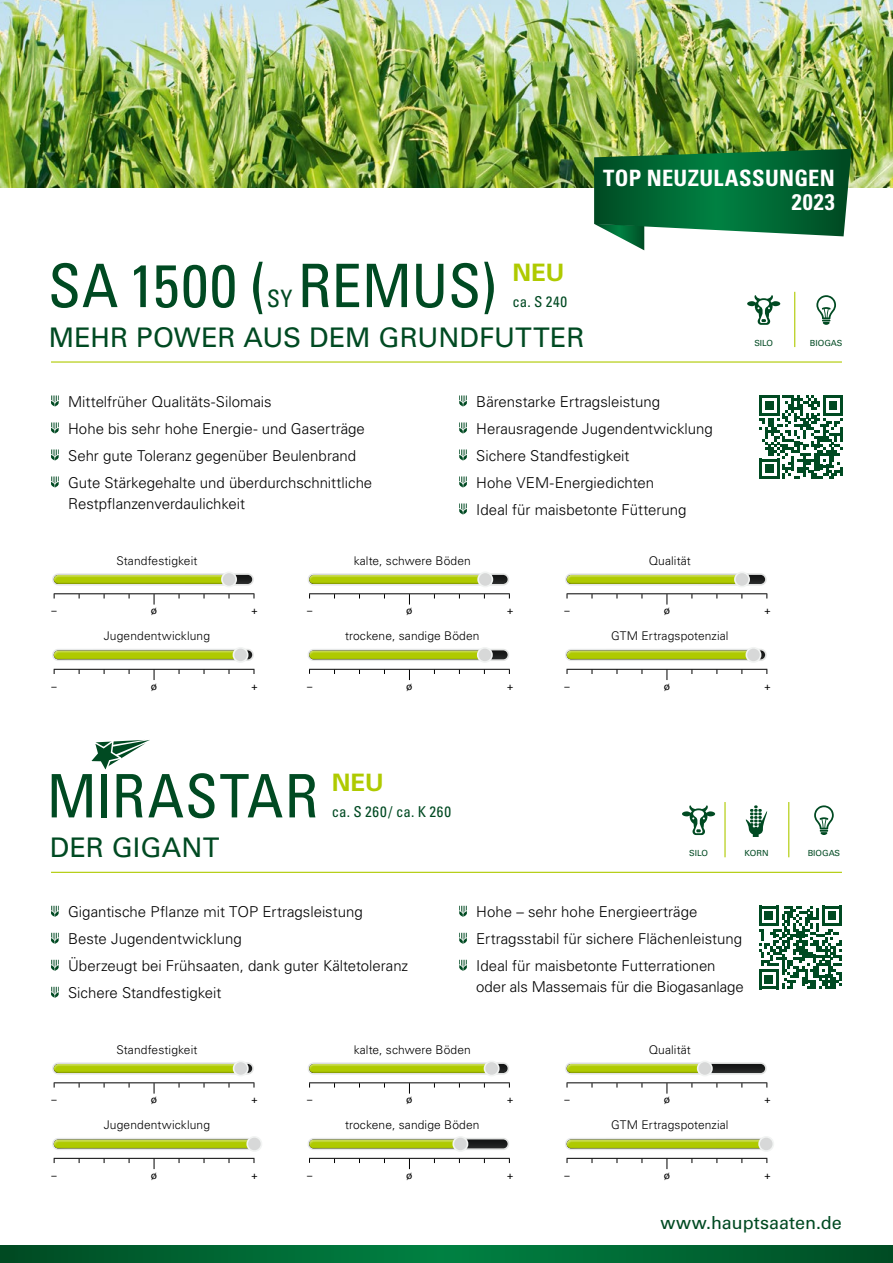
<style>
.page{position:relative;width:893px;height:1263px;background:#fff}
.page>*{position:absolute;margin:0;border:0;box-sizing:border-box;transform-origin:0 0}
.t1{font:condensed 60px "Univers LT Std";letter-spacing:.005em;color:#004a22}
.t2{font:27px "Univers LT Std";color:#004a22}
.t3{font:700 24px "Univers LT Std";color:#afca00}
.t4{font:condensed 24px "Univers LT Std";color:#004a22}
.t5{font:700 condensed 22.5px/24px "Univers LT Std";letter-spacing:.02em;color:#fff;text-align:right}
.t6{font:18px "Univers LT Std";color:#004a22}
.t7{font:300 15px/27px "Univers LT Std";color:#000}
.t8{font:condensed 15px "Univers LT Std";letter-spacing:.045em;color:#004a22}
.t9{font:300 12px "Univers LT Std";letter-spacing:.01em;color:#000}
.t10{font:10.5px "Univers LT Std";color:#000}
.t11{font:8.4px "Univers LT Std";color:#004a22}
</style>
<div class="page">
<svg style="left:0;top:1246px;width:893px;height:17px;background:#063"></svg>
<img style="left:0;top:0;width:893px;height:187px">
<hr style="left:51px;top:872px;width:791px;height:1px;background:#afca00">
<svg style="left:51px;top:906px;width:8px;height:11px"></svg>
<svg style="left:51px;top:933px;width:8px;height:11px"></svg>
<svg style="left:51px;top:960px;width:8px;height:11px"></svg>
<svg style="left:51px;top:987px;width:8px;height:11px"></svg>
<svg style="left:459px;top:906px;width:8px;height:11px"></svg>
<svg style="left:459px;top:933px;width:8px;height:11px"></svg>
<svg style="left:459px;top:960px;width:8px;height:11px"></svg>
<hr style="left:567px;top:1082px;width:200px;height:1px;background:#000">
<hr style="left:54px;top:1082px;width:200px;height:1px;background:#000">
<hr style="left:309px;top:1082px;width:201px;height:1px;background:#000">
<div style="left:697px;top:1060px;width:16px;height:16px;background:#f2f4f3;border-radius:8px"></div>
<svg style="left:565px;top:1062px;width:202px;height:13px;background:#a9b563"></svg>
<div style="left:233px;top:1060px;width:16px;height:16px;background:#f2f4f3;border-radius:8px"></div>
<svg style="left:52px;top:1062px;width:202px;height:13px;background:#c1d160"></svg>
<div style="left:484px;top:1060px;width:16px;height:16px;background:#f3f4f3;border-radius:8px"></div>
<svg style="left:308px;top:1062px;width:201px;height:13px;background:#bfce60"></svg>
<hr style="left:567px;top:1158px;width:200px;height:1px;background:#000">
<hr style="left:54px;top:1158px;width:200px;height:1px;background:#000">
<hr style="left:309px;top:1158px;width:201px;height:1px;background:#000">
<svg style="left:758px;top:1136px;width:16px;height:16px"></svg>
<svg style="left:565px;top:1138px;width:207px;height:12px;background:#b9ca50"></svg>
<div style="left:246px;top:1136px;width:16px;height:16px;background:#f2f4f3;border-radius:8px"></div>
<svg style="left:52px;top:1138px;width:209px;height:12px;background:#b9ca51"></svg>
<div style="left:452px;top:1136px;width:16px;height:16px;background:#f2f4f3;border-radius:8px"></div>
<svg style="left:308px;top:1138px;width:201px;height:12px;background:#a6b355"></svg>
<hr style="left:724px;top:802px;width:2px;height:55px;background:#afca00">
<hr style="left:788px;top:802px;width:1px;height:55px;background:#afca00">
<svg style="left:682px;top:805px;width:33px;height:30px"></svg>
<svg style="left:745px;top:805px;width:23px;height:32px"></svg>
<svg style="left:814px;top:805px;width:20px;height:30px"></svg>
<svg style="left:91px;top:740px;width:59px;height:30px"></svg>
<svg style="left:759px;top:906px;width:83px;height:83px"></svg>
<hr style="left:794px;top:292px;width:1px;height:55px;background:#afca00">
<hr style="left:51px;top:361px;width:791px;height:2px;background:#afca00">
<svg style="left:51px;top:395px;width:8px;height:11px"></svg>
<svg style="left:51px;top:422px;width:8px;height:11px"></svg>
<svg style="left:51px;top:449px;width:8px;height:11px"></svg>
<svg style="left:51px;top:476px;width:8px;height:11px"></svg>
<svg style="left:459px;top:395px;width:8px;height:11px"></svg>
<svg style="left:459px;top:422px;width:8px;height:11px"></svg>
<svg style="left:459px;top:449px;width:8px;height:11px"></svg>
<svg style="left:459px;top:476px;width:8px;height:11px"></svg>
<svg style="left:459px;top:503px;width:8px;height:11px"></svg>
<svg style="left:747px;top:295px;width:33px;height:30px"></svg>
<svg style="left:816px;top:295px;width:20px;height:30px"></svg>
<hr style="left:567px;top:593px;width:200px;height:1px;background:#000">
<hr style="left:54px;top:593px;width:200px;height:1px;background:#000">
<hr style="left:309px;top:593px;width:201px;height:1px;background:#000">
<div style="left:734px;top:571px;width:16px;height:16px;background:#f2f4f3;border-radius:8px"></div>
<svg style="left:565px;top:573px;width:202px;height:13px;background:#bbca61"></svg>
<div style="left:221px;top:571px;width:16px;height:16px;background:#f2f4f3;border-radius:8px"></div>
<svg style="left:52px;top:573px;width:202px;height:13px;background:#bbca61"></svg>
<div style="left:477px;top:571px;width:16px;height:16px;background:#f2f4f3;border-radius:8px"></div>
<svg style="left:308px;top:573px;width:201px;height:13px;background:#bbca60"></svg>
<hr style="left:567px;top:669px;width:200px;height:1px;background:#000">
<hr style="left:54px;top:669px;width:200px;height:1px;background:#000">
<hr style="left:309px;top:669px;width:201px;height:1px;background:#000">
<div style="left:745px;top:647px;width:16px;height:16px;background:#f2f4f3;border-radius:8px"></div>
<svg style="left:565px;top:649px;width:202px;height:12px;background:#b8c852"></svg>
<div style="left:233px;top:647px;width:15px;height:16px;background:#f2f4f3;border-radius:8px"></div>
<svg style="left:52px;top:649px;width:202px;height:12px;background:#b8c852"></svg>
<div style="left:477px;top:647px;width:16px;height:16px;background:#f2f4f3;border-radius:8px"></div>
<svg style="left:308px;top:649px;width:201px;height:12px;background:#b2c152"></svg>
<svg style="left:759px;top:395px;width:84px;height:84px"></svg>
<svg style="left:594px;top:149px;width:257px;height:101px"></svg>
<h3 class="t5" style="left:603px;top:166px;width:233px">TOP NEUZULASSUNGEN<br>2023</h3>
<h1 class="t1" style="left:48px;top:248px;width:220px">SA 1500 (</h1>
<h3 class="t4" style="left:267px;top:283px;width:27px">SY</h3>
<h1 class="t1" style="left:298px;top:248px;width:200px">REMUS)</h1>
<h3 class="t3" style="left:512px;top:258px;width:54px">NEU</h3>
<p class="t8" style="left:512px;top:292px;width:56px">ca. S 240</p>
<h2 class="t2" style="left:49px;top:321px;width:537px">MEHR POWER AUS DEM GRUNDFUTTER</h2>
<p class="t11" style="left:754px;top:338px;width:20px">SILO</p>
<p class="t11" style="left:810px;top:338px;width:34px">BIOGAS</p>
<p class="t7" style="left:68px;top:388px;width:306px">Mittelfrüher Qualitäts-Silomais<br>Hohe bis sehr hohe Energie- und Gaserträge Sehr gute Toleranz gegenüber Beulenbrand Gute Stärkegehalte und überdurchschnittliche</p>
<p class="t7" style="left:68px;top:490px;width:179px">Restpflanzenverdaulichkeit</p>
<p class="t7" style="left:476px;top:388px;width:238px">Bärenstarke Ertragsleistung<br>Herausragende Jugendentwicklung<br>Sichere Standfestigkeit<br>Hohe VEM-Energiedichten<br>Ideal für maisbetonte Fütterung</p>
<p class="t9" style="left:116px;top:553px;width:83px">Standfestigkeit</p>
<p class="t9" style="left:354px;top:553px;width:119px">kalte, schwere Böden</p>
<p class="t9" style="left:649px;top:553px;width:44px">Qualität</p>
<p class="t10" style="left:52px;top:604px;width:7px">–</p>
<p class="t10" style="left:151px;top:604px;width:8px">ø</p>
<p class="t10" style="left:252px;top:604px;width:8px">+</p>
<p class="t10" style="left:307px;top:604px;width:7px">–</p>
<p class="t10" style="left:406px;top:604px;width:8px">ø</p>
<p class="t10" style="left:507px;top:604px;width:8px">+</p>
<p class="t10" style="left:564px;top:604px;width:7px">–</p>
<p class="t10" style="left:664px;top:604px;width:8px">ø</p>
<p class="t10" style="left:764px;top:604px;width:8px">+</p>
<p class="t9" style="left:104px;top:629px;width:108px">Jugendentwicklung</p>
<p class="t9" style="left:345px;top:629px;width:136px">trockene, sandige Böden</p>
<p class="t9" style="left:611px;top:629px;width:119px">GTM Ertragspotenzial</p>
<p class="t10" style="left:52px;top:680px;width:7px">–</p>
<p class="t10" style="left:151px;top:680px;width:8px">ø</p>
<p class="t10" style="left:252px;top:680px;width:8px">+</p>
<p class="t10" style="left:307px;top:680px;width:7px">–</p>
<p class="t10" style="left:406px;top:680px;width:8px">ø</p>
<p class="t10" style="left:507px;top:680px;width:8px">+</p>
<p class="t10" style="left:564px;top:680px;width:7px">–</p>
<p class="t10" style="left:664px;top:680px;width:8px">ø</p>
<p class="t10" style="left:764px;top:680px;width:8px">+</p>
<h1 class="t1" style="left:47px;top:758px;width:273px">MIRASTAR</h1>
<h2 class="t2" style="left:50px;top:832px;width:171px">DER GIGANT</h2>
<h3 class="t3" style="left:332px;top:769px;width:54px">NEU</h3>
<p class="t8" style="left:332px;top:802px;width:121px">ca. S 260/ ca. K 260</p>
<p class="t11" style="left:689px;top:848px;width:20px">SILO</p>
<p class="t11" style="left:744px;top:848px;width:26px">KORN</p>
<p class="t11" style="left:808px;top:848px;width:34px">BIOGAS</p>
<p class="t7" style="left:68px;top:898px;width:342px">Gigantische Pflanze mit TOP Ertragsleistung<br>Beste Jugendentwicklung<br>Überzeugt bei Frühsaaten, dank guter Kältetoleranz Sichere Standfestigkeit</p>
<p class="t7" style="left:476px;top:898px;width:267px">Hohe – sehr hohe Energieerträge<br>Ertragsstabil für sichere Flächenleistung<br>Ideal für maisbetonte Futterrationen</p>
<p class="t7" style="left:476px;top:973px;width:269px">oder als Massemais für die Biogasanlage</p>
<p class="t9" style="left:116px;top:1042px;width:83px">Standfestigkeit</p>
<p class="t9" style="left:354px;top:1042px;width:119px">kalte, schwere Böden</p>
<p class="t9" style="left:649px;top:1042px;width:44px">Qualität</p>
<p class="t10" style="left:52px;top:1093px;width:7px">–</p>
<p class="t10" style="left:151px;top:1093px;width:8px">ø</p>
<p class="t10" style="left:252px;top:1093px;width:8px">+</p>
<p class="t10" style="left:307px;top:1093px;width:7px">–</p>
<p class="t10" style="left:406px;top:1093px;width:8px">ø</p>
<p class="t10" style="left:507px;top:1093px;width:8px">+</p>
<p class="t10" style="left:564px;top:1093px;width:7px">–</p>
<p class="t10" style="left:664px;top:1093px;width:8px">ø</p>
<p class="t10" style="left:764px;top:1093px;width:8px">+</p>
<p class="t9" style="left:104px;top:1118px;width:108px">Jugendentwicklung</p>
<p class="t9" style="left:345px;top:1118px;width:136px">trockene, sandige Böden</p>
<p class="t9" style="left:611px;top:1118px;width:119px">GTM Ertragspotenzial</p>
<p class="t10" style="left:52px;top:1169px;width:7px">–</p>
<p class="t10" style="left:151px;top:1169px;width:8px">ø</p>
<p class="t10" style="left:252px;top:1169px;width:8px">+</p>
<p class="t10" style="left:307px;top:1169px;width:7px">–</p>
<p class="t10" style="left:406px;top:1169px;width:8px">ø</p>
<p class="t10" style="left:507px;top:1169px;width:8px">+</p>
<p class="t10" style="left:564px;top:1169px;width:7px">–</p>
<p class="t10" style="left:664px;top:1169px;width:8px">ø</p>
<p class="t10" style="left:764px;top:1169px;width:8px">+</p>
<p class="t6" style="left:660px;top:1212px;width:183px">www.hauptsaaten.de</p>
</div>
